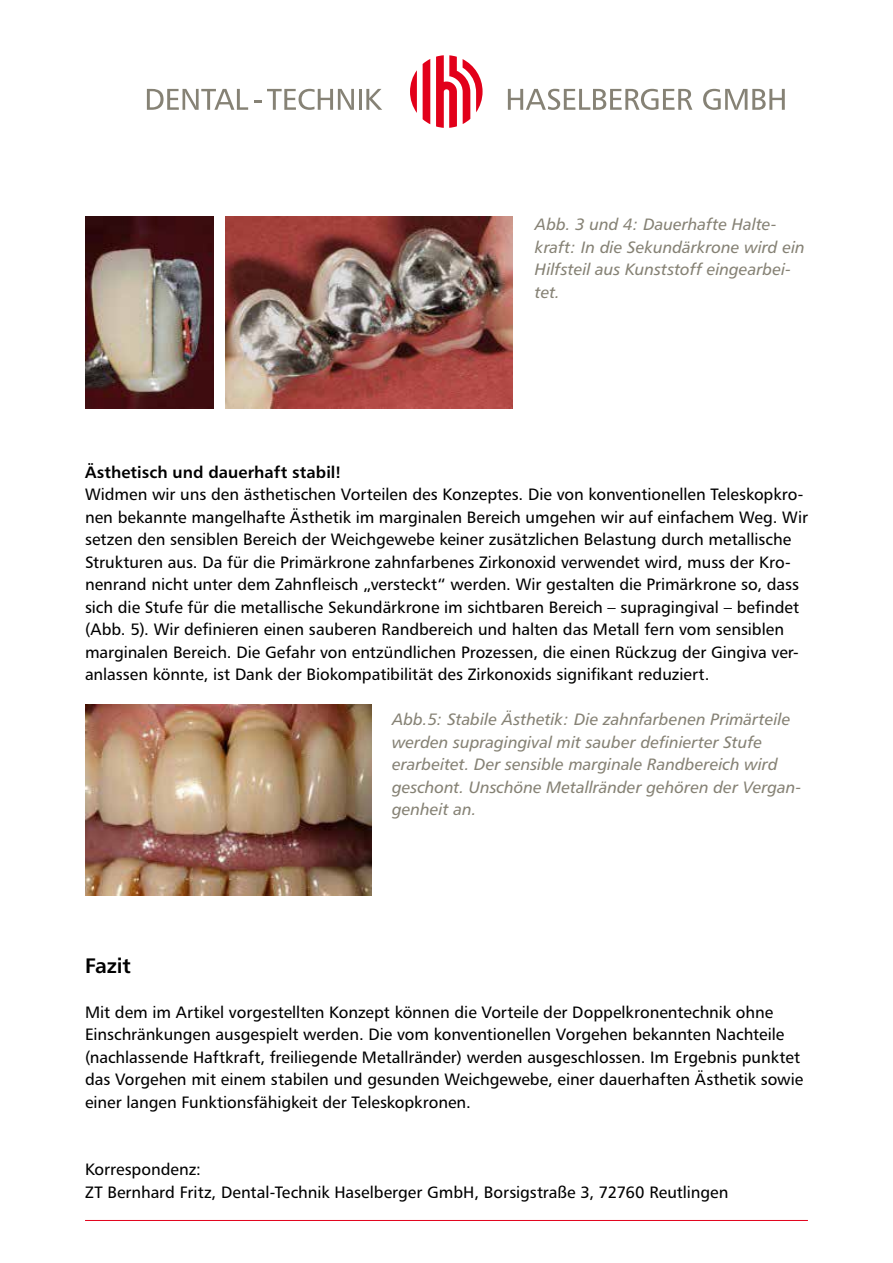
<style>
.page{position:relative;width:893px;height:1263px;background:#fff}
.page>*{position:absolute;margin:0;border:0;box-sizing:border-box;transform-origin:0 0}
.t1{font:21px "Humanist 777 BT Bold B";letter-spacing:-.01em;color:#000}
.t2{font:16.5px/22.5px "Humanist 777 BT Roman B";letter-spacing:-.005em;color:#000}
.t3{font:16.5px/22.5px "Humanist 777 BT Italic B";color:#868275}
.t4{font:16.5px "Humanist 777 BT Bold B";color:#000}
</style>
<div class="page">
<svg style="left:508px;top:89px;width:184px;height:21px"></svg>
<svg style="left:703px;top:89px;width:82px;height:21px"></svg>
<svg style="left:147px;top:89px;width:101px;height:21px"></svg>
<svg style="left:254px;top:100px;width:7px;height:3px"></svg>
<svg style="left:267px;top:89px;width:87px;height:21px"></svg>
<hr style="left:359px;top:89px;width:3px;height:21px;background:#868275">
<svg style="left:366px;top:89px;width:16px;height:21px"></svg>
<svg style="left:410px;top:55px;width:73px;height:73px"></svg>
<img style="left:85px;top:704px;width:287px;height:192px">
<hr style="left:85px;top:1220px;width:723px;height:1px;background:#e2001a">
<img style="left:85px;top:217px;width:128px;height:191px">
<img style="left:225px;top:217px;width:287px;height:191px">
<p class="t3" style="left:535px;top:213px;width:271px">Abb. 3 und 4: Dauerhafte Halte&shy;kraft: In die Sekundärkrone wird ein<br>Hilfsteil aus Kunststoff eingearbei&shy;tet.</p>
<p class="t4" style="left:85px;top:461px;width:258px">Ästhetisch und dauerhaft stabil!</p>
<p class="t2" style="left:85px;top:483px;width:724px">Widmen wir uns den ästhetischen Vorteilen des Konzeptes. Die von konventionellen Teleskopkro&shy;nen bekannte mangelhafte Ästhetik im marginalen Bereich umgehen wir auf einfachem Weg. Wir setzen den sensiblen Bereich der Weichgewebe keiner zusätzlichen Belastung durch metallische Strukturen aus. Da für die Primärkrone zahnfarbenes Zirkonoxid verwendet wird, muss der Kro&shy;nenrand nicht unter dem Zahnfleisch „versteckt“ werden. Wir gestalten die Primärkrone so, dass sich die Stufe für die metallische Sekundärkrone im sichtbaren Bereich – supragingival – befindet (Abb. 5). Wir definieren einen sauberen Randbereich und halten das Metall fern vom sensiblen marginalen Bereich. Die Gefahr von entzündlichen Prozessen, die einen Rückzug der Gingiva ver&shy;anlassen könnte, ist Dank der Biokompatibilität des Zirkonoxids signifikant reduziert.</p>
<p class="t3" style="left:392px;top:708px;width:411px">Abb.5: Stabile Ästhetik: Die zahnfarbenen Primärteile werden supragingival mit sauber definierter Stufe erarbeitet. Der sensible marginale Randbereich wird geschont. Unschöne Metallränder gehören der Vergan&shy;genheit an.</p>
<p class="t1" style="left:85px;top:952px;width:47px">Fazit</p>
<p class="t2" style="left:85px;top:1000px;width:720px">Mit dem im Artikel vorgestellten Konzept können die Vorteile der Doppelkronentechnik ohne Einschränkungen ausgespielt werden. Die vom konventionellen Vorgehen bekannten Nachteile (nachlassende Haftkraft, freiliegende Metallränder) werden ausgeschlossen. Im Ergebnis punktet das Vorgehen mit einem stabilen und gesunden Weichgewebe, einer dauerhaften Ästhetik sowie einer langen Funktionsfähigkeit der Teleskopkronen.</p>
<p class="t2" style="left:85px;top:1158px;width:117px">Korrespondenz:</p>
<p class="t2" style="left:85px;top:1180px;width:645px">ZT Bernhard Fritz, Dental-Technik Haselberger GmbH, Borsigstraße 3, 72760 Reutlingen</p>
</div>
